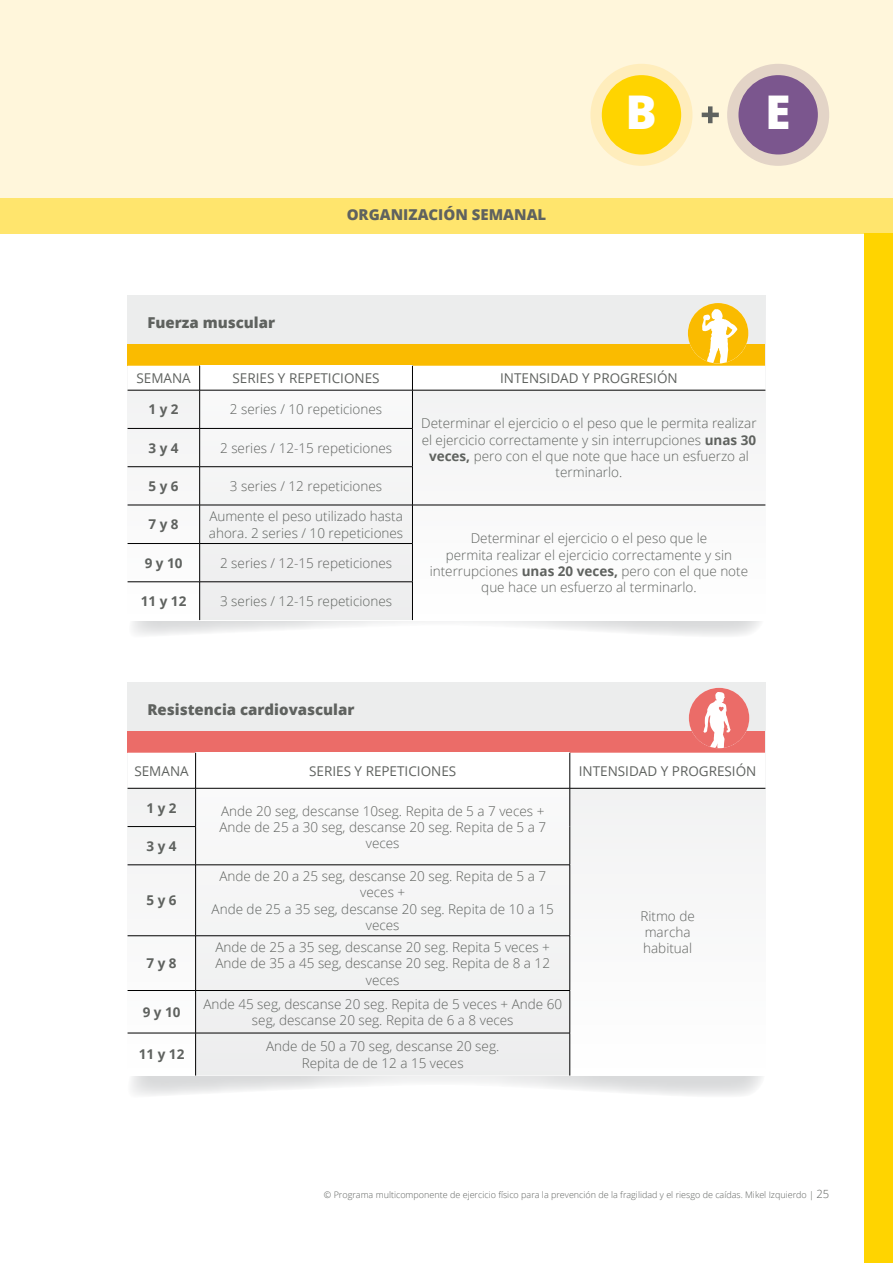
<style>
.page{position:relative;width:893px;height:1263px;background:#fff}
.page>*{position:absolute;margin:0;border:0;box-sizing:border-box;transform-origin:0 0}
.t1{font:800 46.5px "Open Sans";color:#fff}
.t2{font:800 15px "Open Sans";color:#5f625f}
.t3{font:300 13.5px/16.2px "Open Sans";color:#5f625f;text-align:center}
.t4{font:13.5px "Open Sans";color:#5f625f}
.t5{font:700 13.5px "Open Sans";color:#5f625f}
.t6{font:300 9px "Open Sans";color:#5f625f}
.s1{font-weight:700}
.s2{font-size:11.25px}
</style>
<div class="page">
<div style="left:0;top:0;width:893px;height:234px;background:#fff6db"></div>
<svg style="left:590px;top:64px;width:102px;height:102px;background:#ffecb9"></svg>
<div style="left:602px;top:75px;width:79px;height:79px;background:#ffd400;border-radius:50%"></div>
<div style="left:727px;top:64px;width:102px;height:102px;background:#e3d4c7;border-radius:50%"></div>
<div style="left:738px;top:75px;width:80px;height:79px;background:#7b568e;border-radius:50%"></div>
<svg style="left:702px;top:106px;width:17px;height:17px"></svg>
<div style="left:0;top:198px;width:893px;height:36px;background:#ffe56d"></div>
<div style="left:865px;top:234px;width:28px;height:1029px;background:#ffd400"></div>
<svg style="left:131px;top:1076px;width:631px;height:20px"></svg>
<svg style="left:132px;top:620px;width:628px;height:16px"></svg>
<div style="left:128px;top:296px;width:637px;height:48px;background:#eceded"></div>
<div style="left:128px;top:391px;width:637px;height:192px;background:#f5f5f6"></div>
<div style="left:200px;top:391px;width:212px;height:229px;background:#f3f3f3"></div>
<div style="left:412px;top:505px;width:353px;height:115px;background:#fbfcfc"></div>
<hr style="left:128px;top:390px;width:72px;height:1px;background:#000">
<hr style="left:200px;top:390px;width:212px;height:1px;background:#000">
<hr style="left:199px;top:390px;width:1px;height:38px;background:#000">
<hr style="left:412px;top:390px;width:353px;height:1px;background:#000">
<hr style="left:412px;top:390px;width:1px;height:38px;background:#000">
<hr style="left:128px;top:428px;width:72px;height:1px;background:#000">
<hr style="left:200px;top:428px;width:213px;height:1px;background:#000">
<hr style="left:199px;top:429px;width:1px;height:37px;background:#000">
<hr style="left:412px;top:429px;width:1px;height:37px;background:#000">
<hr style="left:128px;top:466px;width:72px;height:1px;background:#000">
<hr style="left:200px;top:466px;width:213px;height:1px;background:#000">
<hr style="left:199px;top:467px;width:1px;height:38px;background:#000">
<hr style="left:412px;top:467px;width:1px;height:38px;background:#000">
<hr style="left:128px;top:505px;width:72px;height:1px;background:#000">
<hr style="left:200px;top:505px;width:212px;height:1px;background:#000">
<hr style="left:199px;top:505px;width:1px;height:38px;background:#000">
<hr style="left:412px;top:505px;width:353px;height:1px;background:#000">
<hr style="left:412px;top:505px;width:1px;height:38px;background:#000">
<hr style="left:128px;top:543px;width:72px;height:1px;background:#000">
<hr style="left:200px;top:543px;width:213px;height:1px;background:#000">
<hr style="left:199px;top:544px;width:1px;height:38px;background:#000">
<hr style="left:412px;top:544px;width:1px;height:38px;background:#000">
<hr style="left:128px;top:581px;width:72px;height:1px;background:#000">
<hr style="left:200px;top:581px;width:213px;height:1px;background:#000">
<hr style="left:199px;top:582px;width:1px;height:38px;background:#000">
<hr style="left:412px;top:582px;width:1px;height:38px;background:#000">
<div style="left:128px;top:682px;width:637px;height:49px;background:#eceded"></div>
<svg style="left:128px;top:789px;width:637px;height:244px"></svg>
<div style="left:196px;top:789px;width:374px;height:286px;background:#f3f4f4"></div>
<hr style="left:128px;top:788px;width:68px;height:1px;background:#000">
<hr style="left:196px;top:788px;width:374px;height:1px;background:#000">
<hr style="left:195px;top:788px;width:1px;height:38px;background:#000">
<hr style="left:570px;top:788px;width:195px;height:1px;background:#000">
<hr style="left:570px;top:788px;width:1px;height:38px;background:#000">
<hr style="left:128px;top:826px;width:68px;height:1px;background:#000">
<hr style="left:195px;top:827px;width:1px;height:38px;background:#000">
<hr style="left:570px;top:826px;width:1px;height:39px;background:#000">
<hr style="left:128px;top:864px;width:68px;height:1px;background:#000">
<hr style="left:196px;top:864px;width:374px;height:1px;background:#000">
<hr style="left:195px;top:865px;width:1px;height:70px;background:#000">
<hr style="left:570px;top:865px;width:1px;height:70px;background:#000">
<hr style="left:128px;top:935px;width:68px;height:1px;background:#000">
<hr style="left:196px;top:935px;width:374px;height:1px;background:#000">
<hr style="left:195px;top:936px;width:1px;height:54px;background:#000">
<hr style="left:570px;top:936px;width:1px;height:54px;background:#000">
<hr style="left:128px;top:990px;width:68px;height:1px;background:#000">
<hr style="left:196px;top:990px;width:374px;height:1px;background:#000">
<hr style="left:195px;top:991px;width:1px;height:42px;background:#000">
<hr style="left:570px;top:991px;width:1px;height:42px;background:#000">
<hr style="left:128px;top:1033px;width:68px;height:1px;background:#000">
<hr style="left:196px;top:1033px;width:374px;height:1px;background:#000">
<hr style="left:195px;top:1033px;width:1px;height:42px;background:#000">
<hr style="left:570px;top:1033px;width:1px;height:42px;background:#000">
<svg style="left:128px;top:303px;width:637px;height:87px"></svg>
<svg style="left:128px;top:688px;width:637px;height:100px"></svg>
<p class="t2" style="left:147px;top:311px;width:129px">Fuerza muscular</p>
<p class="t2" style="left:347px;top:203px;width:201px">ORGANIZACIÓN SEMANAL</p>
<h1 class="t1" style="left:625px;top:77px;width:33px">B</h1>
<h1 class="t1" style="left:765px;top:77px;width:27px">E</h1>
<p class="t4" style="left:136px;top:369px;width:56px">SEMANA</p>
<p class="t4" style="left:232px;top:369px;width:149px">SERIES Y REPETICIONES</p>
<p class="t4" style="left:500px;top:369px;width:179px">INTENSIDAD Y PROGRESIÓN</p>
<p class="t5" style="left:149px;top:400px;width:32px">1 y 2</p>
<p class="t3" style="left:230px;top:401px;width:154px">2 series / 10 repeticiones</p>
<p class="t3" style="left:421px;top:415px;width:337px">Determinar el ejercicio o el peso que le permita realizar el ejercicio correctamente y sin interrupciones <span class="s1">unas 30 veces,</span> pero con el que note que hace un esfuerzo al terminarlo.</p>
<p class="t5" style="left:149px;top:438px;width:32px">3 y 4</p>
<p class="t3" style="left:220px;top:439px;width:173px">2 series / 12-15 repeticiones</p>
<p class="t5" style="left:149px;top:477px;width:32px">5 y 6</p>
<p class="t3" style="left:230px;top:478px;width:154px">3 series / 12 repeticiones</p>
<p class="t5" style="left:149px;top:515px;width:32px">7 y 8</p>
<p class="t3" style="left:209px;top:508px;width:196px;text-align:left">Aumente el peso utilizado hasta ahora. 2 series / 10 repeticiones</p>
<p class="t3" style="left:430px;top:530px;width:320px">Determinar el ejercicio o el peso que le<br>permita realizar el ejercicio correctamente y sin interrupciones <span class="s1">unas 20 veces,</span> pero con el que note que hace un esfuerzo al terminarlo.</p>
<p class="t5" style="left:145px;top:553px;width:39px">9 y 10</p>
<p class="t3" style="left:220px;top:554px;width:173px">2 series / 12-15 repeticiones</p>
<p class="t5" style="left:141px;top:592px;width:47px">11 y 12</p>
<p class="t3" style="left:220px;top:593px;width:173px">3 series / 12-15 repeticiones</p>
<p class="t2" style="left:147px;top:698px;width:209px">Resistencia cardiovascular</p>
<p class="t4" style="left:134px;top:761px;width:56px">SEMANA</p>
<p class="t4" style="left:309px;top:761px;width:149px">SERIES Y REPETICIONES</p>
<p class="t4" style="left:579px;top:761px;width:179px">INTENSIDAD Y PROGRESIÓN</p>
<p class="t5" style="left:147px;top:798px;width:32px">1 y 2</p>
<p class="t3" style="left:219px;top:802px;width:328px">Ande 20 seg, descanse 10seg. Repita de 5 a 7 veces +<br>Ande de 25 a 30 seg, descanse 20 seg. Repita de 5 a 7 veces</p>
<p class="t5" style="left:147px;top:836px;width:32px">3 y 4</p>
<p class="t5" style="left:147px;top:891px;width:32px">5 y 6</p>
<p class="t5" style="left:147px;top:954px;width:32px">7 y 8</p>
<p class="t3" style="left:212px;top:868px;width:344px">Ande de 20 a 25 seg, descanse 20 seg. Repita de 5 a 7 veces +<br>Ande de 25 a 35 seg, descanse 20 seg. Repita de 10 a 15 veces</p>
<p class="t3" style="left:215px;top:939px;width:336px">Ande de 25 a 35 seg, descanse 20 seg. Repita 5 veces +<br>Ande de 35 a 45 seg, descanse 20 seg. Repita de 8 a 12 veces</p>
<p class="t5" style="left:143px;top:1002px;width:39px">9 y 10</p>
<p class="t3" style="left:203px;top:995px;width:360px">Ande 45 seg, descanse 20 seg. Repita de 5 veces + Ande 60 seg, descanse 20 seg. Repita de 6 a 8 veces</p>
<p class="t5" style="left:139px;top:1045px;width:47px">11 y 12</p>
<p class="t3" style="left:266px;top:1038px;width:235px">Ande de 50 a 70 seg, descanse 20 seg.<br>Repita de de 12 a 15 veces</p>
<p class="t3" style="left:640px;top:907px;width:56px;text-align:left">Ritmo de marcha habitual</p>
<p class="t6" style="left:324px;top:1189px;width:507px">© Programa multicomponente de ejercicio físico para la prevención de la fragilidad y el riesgo de caídas. Mikel Izquierdo | <span class="s2">25</span></p>
</div>
